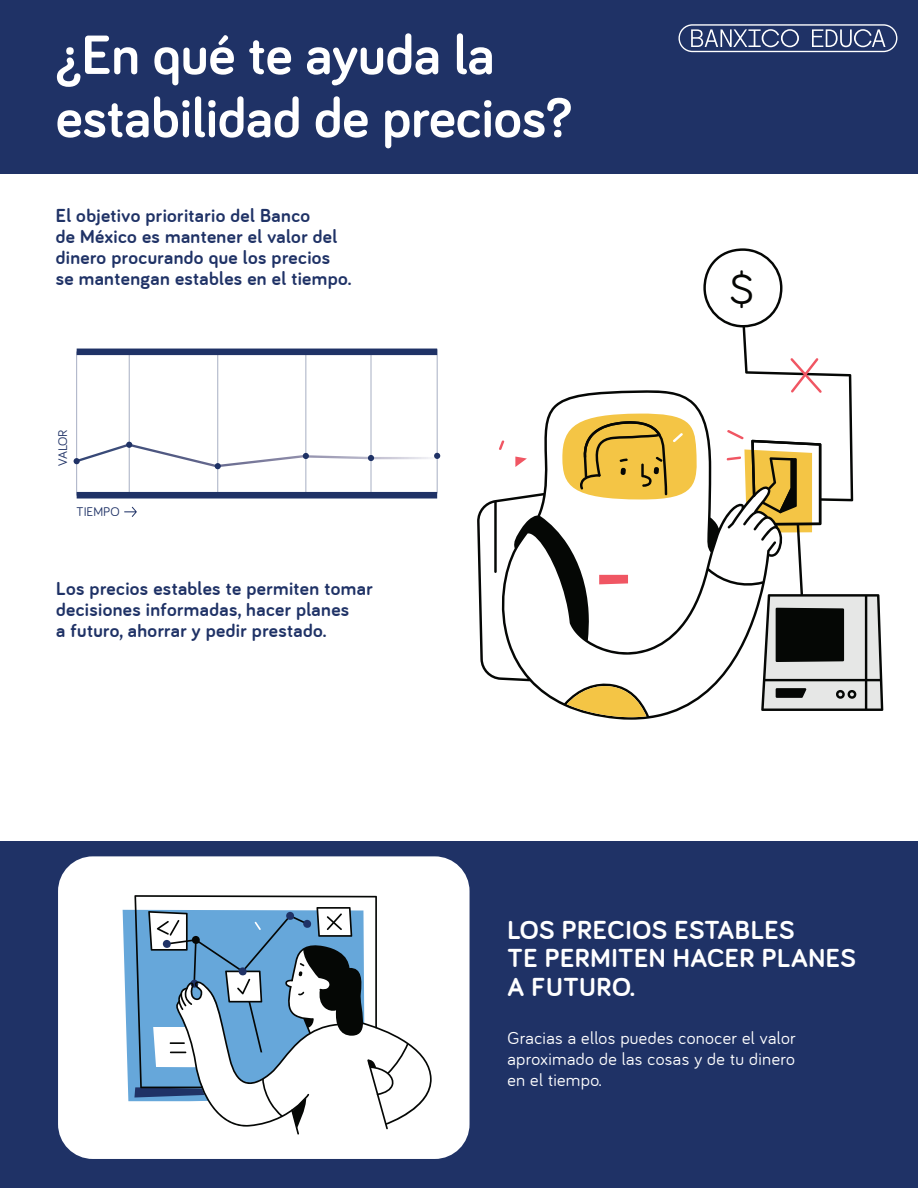
<style>
.page{position:relative;width:918px;height:1188px;background:#fff}
.page>*{position:absolute;margin:0;border:0;box-sizing:border-box;transform-origin:0 0}
.t1{font:700 57px/63px "Bariol";color:#fff}
.t2{font:43.95px "Bariol";color:#040503}
.t3{font:700 27px/28.5px "Bariol";letter-spacing:.02em;color:#fff}
.t4{font:700 19.5px/21px "Bariol";letter-spacing:.02em;color:#1f3266}
.t5{font:18px/21px "Bariol";letter-spacing:.02em;color:#fff;text-align:justify}
.t6{font:13.05px "Bariol";color:#1f3266}
</style>
<div class="page">
<div style="left:0;top:0;width:918px;height:173px;background:#1f3266"></div>
<div style="left:0;top:842px;width:918px;height:346px;background:#1f3266"></div>
<div style="left:77px;top:492px;width:360px;height:7px;background:#1f3266"></div>
<div style="left:77px;top:349px;width:360px;height:6px;background:#1f3266"></div>
<svg style="left:74px;top:442px;width:366px;height:27px"></svg>
<hr style="left:76px;top:352px;width:1px;height:143px;background:#1f3266">
<hr style="left:129px;top:352px;width:1px;height:143px;background:#1f3266">
<hr style="left:217px;top:352px;width:1px;height:143px;background:#1f3266">
<hr style="left:305px;top:352px;width:1px;height:143px;background:#1f3266">
<hr style="left:371px;top:352px;width:1px;height:143px;background:#1f3266">
<hr style="left:437px;top:350px;width:1px;height:143px;background:#1f3266">
<svg style="left:124px;top:507px;width:13px;height:10px"></svg>
<svg style="left:477px;top:400px;width:181px;height:320px"></svg>
<svg style="left:562px;top:248px;width:321px;height:469px"></svg>
<div style="left:58px;top:856px;width:412px;height:303px;background:#fff;border-radius:35px"></div>
<svg style="left:123px;top:910px;width:11px;height:191px;fill:#66a7da"></svg>
<svg style="left:134px;top:895px;width:243px;height:12px"></svg>
<svg style="left:134px;top:907px;width:298px;height:228px"></svg>
<svg style="left:678px;top:24px;width:219px;height:28px"></svg>
<h1 class="t1" style="left:56px;top:23px;width:518px">¿En qué te ayuda la estabilidad de precios?</h1>
<p class="t4" style="left:56px;top:205px;width:298px">El objetivo prioritario del Banco<br>de México es mantener el valor del dinero procurando que los precios se mantengan estables en el tiempo.</p>
<p class="t6" style="left:55px;top:466px;width:38px;rotate:-90deg">VALOR</p>
<p class="t6" style="left:77px;top:504px;width:45px">TIEMPO</p>
<p class="t4" style="left:56px;top:578px;width:318px">Los precios estables te permiten tomar decisiones informadas, hacer planes<br>a futuro, ahorrar y pedir prestado.</p>
<h2 class="t2" style="left:729px;top:264px;width:26px">$</h2>
<h3 class="t3" style="left:508px;top:916px;width:350px">LOS PRECIOS ESTABLES<br>TE PERMITEN HACER PLANES<br>A FUTURO.</h3>
<p class="t5" style="left:508px;top:1028px;width:290px">Gracias a ellos puedes conocer el valor aproximado de las cosas y de tu dinero en el tiempo.</p>
</div>
